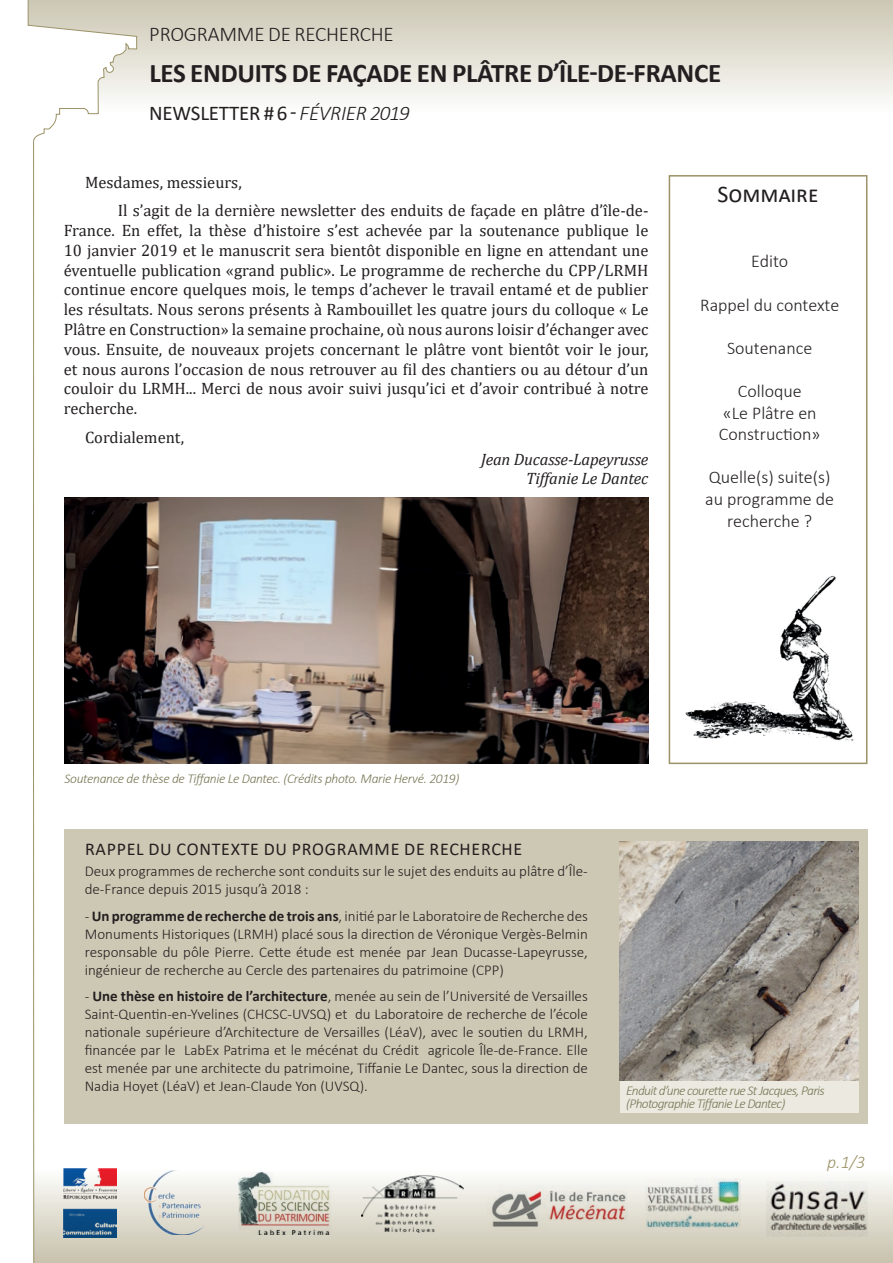
<style>
.page{position:relative;width:893px;height:1263px;background:#fff}
.page>*{position:absolute;margin:0;border:0;box-sizing:border-box;transform-origin:0 0}
.t1{font:700 27px "Calibri";letter-spacing:-.01em;color:#231f20}
.t2{font:24px "Calibri";color:#231f20}
.t3{font:21px "Calibri";letter-spacing:-.01em;color:#231f20}
.t4{font:300 21px "Calibri";letter-spacing:-.01em;color:#231f20}
.t5{font:300 18px/21.6px "Calibri";color:#231f20;text-align:center}
.t6{font:18px "Calibri";letter-spacing:.04em;color:#231f20}
.t7{font:italic 300 18px "Calibri";color:#9b9267}
.t8{font:16.5px/19.8px "Cambria";color:#231f20}
.t9{font:italic 16.5px/19.8px "Cambria";letter-spacing:-.01em;color:#231f20;text-align:right}
.t10{font:300 15px/18px "Calibri";color:#231f20;text-align:justify}
.t11{font:italic 300 13.5px/13.5px "Calibri";letter-spacing:-.045em;color:#787654}
.t12{font:italic 300 13.5px "Calibri";letter-spacing:-.025em;color:#787654}
.s1{font-weight:300;font-style:italic}
.s2{font-weight:700}
</style>
<div class="page">
<div style="left:0;top:1145px;width:893px;height:118px;background:linear-gradient(to bottom,#fff,#c9c3ae)"></div>
<div style="left:0;top:0;width:893px;height:150px;background:linear-gradient(to bottom,#cec9b6,#fff)"></div>
<img style="left:238px;top:1172px;width:94px;height:62px">
<img style="left:144px;top:1171px;width:64px;height:63px">
<img style="left:645px;top:1178px;width:96px;height:56px">
<img style="left:766px;top:1181px;width:101px;height:55px">
<img style="left:362px;top:1175px;width:101px;height:58px">
<svg style="left:0;top:0;width:137px;height:1263px"></svg>
<img style="left:488px;top:1185px;width:141px;height:44px">
<div style="left:64px;top:829px;width:803px;height:294px;background:#cdc8b3"></div>
<div style="left:669px;top:175px;width:198px;height:589px;border:2px solid #9b9267"></div>
<img style="left:685px;top:575px;width:168px;height:166px">
<img style="left:619px;top:841px;width:240px;height:240px">
<div style="left:620px;top:1081px;width:238px;height:32px;background:#ebe9e0"></div>
<img style="left:65px;top:498px;width:583px;height:266px">
<h3 class="t4" style="left:149px;top:21px;width:246px">PROGRAMME DE RECHERCHE</h3>
<h1 class="t1" style="left:149px;top:54px;width:573px">LES ENDUITS DE FAÇADE EN PLÂTRE D’ÎLE-DE-FRANCE</h1>
<h3 class="t3" style="left:149px;top:98px;width:262px">NEWSLETTER # 6 - <span class="s1">FÉVRIER 2019</span></h3>
<p class="t8" style="left:118px;top:168px;width:532px;line-height:28.3px;text-indent:-33px">Mesdames, messieurs,<br>Il s’agit de la dernière newsletter des enduits de façade en plâtre d’île-de-</p>
<p class="t8" style="left:64px;top:220px;width:586px;text-align:justify">France. En effet, la thèse d’histoire s’est achevée par la soutenance publique le 10 janvier 2019 et le manuscrit sera bientôt disponible en ligne en attendant une éventuelle publication «grand public». Le programme de recherche du CPP/LRMH continue encore quelques mois, le temps d’achever le travail entamé et de publier les résultats. Nous serons présents à Rambouillet les quatre jours du colloque « Le Plâtre en Construction» la semaine prochaine, où nous aurons loisir d’échanger avec vous. Ensuite, de nouveaux projets concernant le plâtre vont bientôt voir le jour, et nous aurons l’occasion de nous retrouver au fil des chantiers ou au détour d’un couloir du LRMH... Merci de nous avoir suivi jusqu’ici et d’avoir contribué à notre recherche.</p>
<p class="t8" style="left:85px;top:427px;width:101px">Cordialement,</p>
<p class="t9" style="left:481px;top:448px;width:169px">Jean Ducasse-Lapeyrusse<br>Tiffanie Le Dantec</p>
<h2 class="t2" style="left:717px;top:177px;width:103px">Sommaire</h2>
<p class="t5" style="left:751px;top:250px;width:38px">Edito</p>
<p class="t5" style="left:700px;top:294px;width:141px">Rappel du contexte</p>
<p class="t5" style="left:727px;top:337px;width:87px">Soutenance</p>
<p class="t5" style="left:719px;top:380px;width:103px">Colloque<br>«Le Plâtre en<br>Construction»</p>
<p class="t5" style="left:705px;top:466px;width:130px">Quelle(s) suite(s) au programme de recherche ?</p>
<p class="t12" style="left:65px;top:770px;width:396px">Soutenance de thèse de Tiffanie Le Dantec. (Crédits photo. Marie Hervé. 2019)</p>
<p class="t6" style="left:85px;top:836px;width:439px">RAPPEL DU CONTEXTE DU PROGRAMME DE RECHERCHE</p>
<p class="t10" style="left:85px;top:862px;width:505px">Deux programmes de recherche sont conduits sur le sujet des enduits au plâtre d’Île&shy;de-France depuis 2015 jusqu’à 2018 :</p>
<p class="t10" style="left:85px;top:907px;width:505px">- <span class="s2">Un programme de recherche de trois ans</span>, initié par le Laboratoire de Recherche des Monuments Historiques (LRMH) placé sous la direction de Véronique Vergès-Belmin responsable du pôle Pierre. Cette étude est menée par Jean Ducasse-Lapeyrusse, ingénieur de recherche au Cercle des partenaires du patrimoine (CPP)</p>
<p class="t10" style="left:85px;top:987px;width:505px">- <span class="s2">Une thèse en histoire de l’architecture</span>, menée au sein de l’Université de Versailles Saint-Quentin-en-Yvelines (CHCSC-UVSQ) et du Laboratoire de recherche de l’école nationale supérieure d’Architecture de Versailles (LéaV), avec le soutien du LRMH, financée par le LabEx Patrima et le mécénat du Crédit agricole Île-de-France. Elle est menée par une architecte du patrimoine, Tiffanie Le Dantec, sous la direction de Nadia Hoyet (LéaV) et Jean-Claude Yon (UVSQ).</p>
<p class="t11" style="left:626px;top:1083px;width:200px">Enduit d’une courette rue St Jacques, Paris (Photographie Tiffanie Le Dantec)</p>
<p class="t7" style="left:827px;top:1150px;width:40px">p.1/3</p>
</div>
